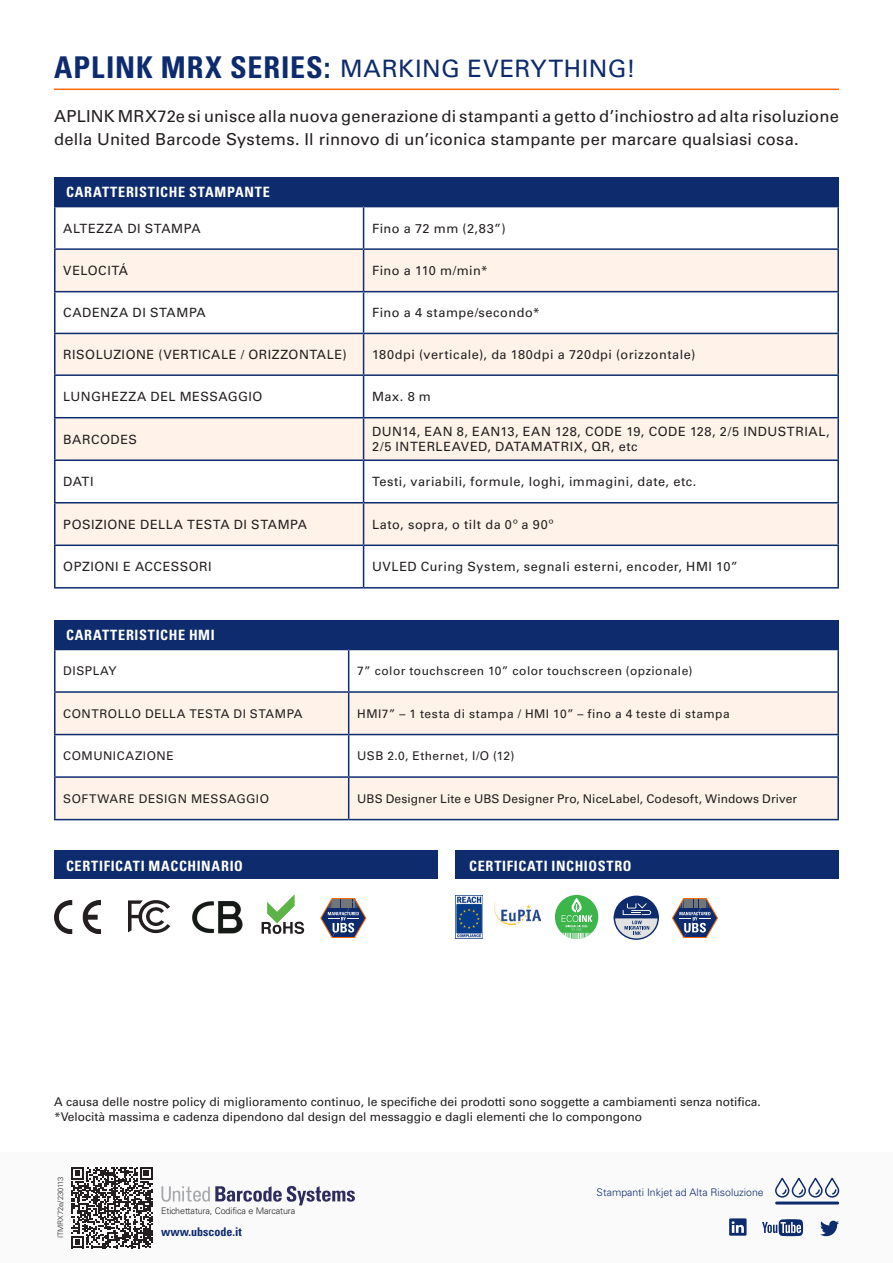
<style>
.page{position:relative;width:893px;height:1263px;background:#fff}
.page>*{position:absolute;margin:0;border:0;box-sizing:border-box;transform-origin:0 0}
.t1{font:700 condensed 30px "Univers";letter-spacing:.03em;color:#0d2b6d}
.t2{font:24px "Univers";letter-spacing:.02em;color:#0d2b6d}
.t3{font:16.5px/22.5px "Univers";letter-spacing:.01em;color:#231f20}
.t4{font:700 condensed 14.25px "Univers";letter-spacing:.045em;color:#fff}
.t5{font:12.75px "Univers";letter-spacing:.04em;color:#231f20}
.t6{font:12px "Univers";color:#231f20}
.t7{font:12px "Univers";letter-spacing:.04em;color:#231f20}
.t8{font:700 condensed 12px "Univers";color:#0d2b6d}
.t9{font:12px "Univers";letter-spacing:.045em;color:#231f20}
.t10{font:300 10.5px "Univers";color:#0d2b6d}
.t11{font:300 9px "Univers";letter-spacing:-.01em;color:#231f20}
.t12{font:300 7.5px "Univers";color:#231f20}
</style>
<div class="page">
<div style="left:0;top:1152px;width:893px;height:111px;background:#fafafa"></div>
<svg style="left:729px;top:1218px;width:18px;height:18px"></svg>
<svg style="left:762px;top:1219px;width:41px;height:17px"></svg>
<svg style="left:820px;top:1221px;width:19px;height:15px"></svg>
<svg style="left:775px;top:1177px;width:65px;height:21px"></svg>
<hr style="left:777px;top:1201px;width:61px;height:3px;background:#0d2b6d">
<hr style="left:54px;top:89px;width:785px;height:1px;background:#ff6a00">
<svg style="left:56px;top:250px;width:781px;height:294px;fill:#fff3e9"></svg>
<hr style="left:54px;top:207px;width:2px;height:41px;background:#0d2b6d">
<hr style="left:54px;top:206px;width:310px;height:1px;background:#0d2b6d">
<hr style="left:363px;top:207px;width:1px;height:41px;background:#0d2b6d">
<hr style="left:364px;top:206px;width:475px;height:1px;background:#0d2b6d">
<hr style="left:837px;top:207px;width:2px;height:41px;background:#0d2b6d">
<hr style="left:54px;top:250px;width:2px;height:41px;background:#0d2b6d">
<hr style="left:54px;top:248px;width:310px;height:2px;background:#0d2b6d">
<hr style="left:363px;top:250px;width:1px;height:41px;background:#0d2b6d">
<hr style="left:364px;top:248px;width:475px;height:2px;background:#0d2b6d">
<hr style="left:837px;top:250px;width:2px;height:41px;background:#0d2b6d">
<hr style="left:54px;top:292px;width:2px;height:41px;background:#0d2b6d">
<hr style="left:54px;top:291px;width:310px;height:1px;background:#0d2b6d">
<hr style="left:363px;top:292px;width:1px;height:41px;background:#0d2b6d">
<hr style="left:364px;top:291px;width:475px;height:1px;background:#0d2b6d">
<hr style="left:837px;top:292px;width:2px;height:41px;background:#0d2b6d">
<hr style="left:54px;top:334px;width:2px;height:40px;background:#0d2b6d">
<hr style="left:54px;top:333px;width:310px;height:1px;background:#0d2b6d">
<hr style="left:363px;top:334px;width:1px;height:40px;background:#0d2b6d">
<hr style="left:364px;top:333px;width:475px;height:1px;background:#0d2b6d">
<hr style="left:837px;top:334px;width:2px;height:40px;background:#0d2b6d">
<hr style="left:54px;top:376px;width:2px;height:41px;background:#0d2b6d">
<hr style="left:54px;top:374px;width:310px;height:2px;background:#0d2b6d">
<hr style="left:363px;top:376px;width:1px;height:41px;background:#0d2b6d">
<hr style="left:364px;top:374px;width:475px;height:2px;background:#0d2b6d">
<hr style="left:837px;top:376px;width:2px;height:41px;background:#0d2b6d">
<hr style="left:54px;top:418px;width:2px;height:41px;background:#0d2b6d">
<hr style="left:54px;top:417px;width:310px;height:1px;background:#0d2b6d">
<hr style="left:363px;top:418px;width:1px;height:41px;background:#0d2b6d">
<hr style="left:364px;top:417px;width:475px;height:1px;background:#0d2b6d">
<hr style="left:837px;top:418px;width:2px;height:41px;background:#0d2b6d">
<hr style="left:54px;top:461px;width:2px;height:41px;background:#0d2b6d">
<hr style="left:54px;top:459px;width:310px;height:2px;background:#0d2b6d">
<hr style="left:363px;top:461px;width:1px;height:41px;background:#0d2b6d">
<hr style="left:364px;top:459px;width:475px;height:2px;background:#0d2b6d">
<hr style="left:837px;top:461px;width:2px;height:41px;background:#0d2b6d">
<hr style="left:54px;top:503px;width:2px;height:41px;background:#0d2b6d">
<hr style="left:54px;top:502px;width:310px;height:1px;background:#0d2b6d">
<hr style="left:363px;top:503px;width:1px;height:41px;background:#0d2b6d">
<hr style="left:364px;top:502px;width:475px;height:1px;background:#0d2b6d">
<hr style="left:837px;top:503px;width:2px;height:41px;background:#0d2b6d">
<hr style="left:54px;top:546px;width:2px;height:41px;background:#0d2b6d">
<hr style="left:54px;top:544px;width:310px;height:2px;background:#0d2b6d">
<hr style="left:54px;top:587px;width:310px;height:1px;background:#0d2b6d">
<hr style="left:363px;top:546px;width:1px;height:41px;background:#0d2b6d">
<hr style="left:364px;top:544px;width:475px;height:2px;background:#0d2b6d">
<hr style="left:837px;top:546px;width:2px;height:41px;background:#0d2b6d">
<hr style="left:364px;top:587px;width:475px;height:1px;background:#0d2b6d">
<div style="left:54px;top:177px;width:785px;height:29px;background:#0d2b6d"></div>
<svg style="left:56px;top:693px;width:781px;height:126px;fill:#fff3e9"></svg>
<hr style="left:54px;top:650px;width:2px;height:41px;background:#0d2b6d">
<hr style="left:54px;top:649px;width:295px;height:1px;background:#0d2b6d">
<hr style="left:348px;top:650px;width:1px;height:41px;background:#0d2b6d">
<hr style="left:349px;top:649px;width:490px;height:1px;background:#0d2b6d">
<hr style="left:837px;top:650px;width:2px;height:41px;background:#0d2b6d">
<hr style="left:54px;top:693px;width:2px;height:41px;background:#0d2b6d">
<hr style="left:54px;top:691px;width:295px;height:2px;background:#0d2b6d">
<hr style="left:348px;top:693px;width:1px;height:41px;background:#0d2b6d">
<hr style="left:349px;top:691px;width:490px;height:2px;background:#0d2b6d">
<hr style="left:837px;top:693px;width:2px;height:41px;background:#0d2b6d">
<hr style="left:54px;top:735px;width:2px;height:41px;background:#0d2b6d">
<hr style="left:54px;top:734px;width:295px;height:1px;background:#0d2b6d">
<hr style="left:348px;top:735px;width:1px;height:41px;background:#0d2b6d">
<hr style="left:349px;top:734px;width:490px;height:1px;background:#0d2b6d">
<hr style="left:837px;top:735px;width:2px;height:41px;background:#0d2b6d">
<hr style="left:54px;top:778px;width:2px;height:41px;background:#0d2b6d">
<hr style="left:54px;top:776px;width:295px;height:2px;background:#0d2b6d">
<hr style="left:54px;top:819px;width:295px;height:1px;background:#0d2b6d">
<hr style="left:348px;top:778px;width:1px;height:41px;background:#0d2b6d">
<hr style="left:349px;top:776px;width:490px;height:2px;background:#0d2b6d">
<hr style="left:837px;top:778px;width:2px;height:41px;background:#0d2b6d">
<hr style="left:349px;top:819px;width:490px;height:1px;background:#0d2b6d">
<div style="left:54px;top:620px;width:785px;height:29px;background:#0d2b6d"></div>
<div style="left:54px;top:850px;width:383px;height:29px;background:#0d2b6d"></div>
<div style="left:455px;top:850px;width:384px;height:29px;background:#0d2b6d"></div>
<svg style="left:128px;top:900px;width:42px;height:33px"></svg>
<img style="left:54px;top:900px;width:46px;height:33px">
<svg style="left:262px;top:894px;width:42px;height:40px"></svg>
<svg style="left:320px;top:898px;width:47px;height:40px"></svg>
<img style="left:192px;top:901px;width:51px;height:33px">
<svg style="left:555px;top:895px;width:43px;height:44px"></svg>
<img style="left:455px;top:895px;width:28px;height:44px">
<img style="left:495px;top:904px;width:45px;height:20px">
<svg style="left:614px;top:895px;width:45px;height:45px"></svg>
<svg style="left:672px;top:898px;width:46px;height:40px"></svg>
<svg style="left:161px;top:1186px;width:194px;height:19px"></svg>
<svg style="left:71px;top:1167px;width:81px;height:81px"></svg>
<p class="t1" style="left:54px;top:49px;width:278px">APLINK MRX SERIES:</p>
<p class="t2" style="left:340px;top:55px;width:297px">MARKING EVERYTHING!</p>
<p class="t3" style="left:54px;top:105px;width:786px">APLINK MRX72e si unisce alla nuova generazione di stampanti a getto d’inchiostro ad alta risoluzione della United Barcode Systems. Il rinnovo di un’iconica stampante per marcare qualsiasi cosa.</p>
<p class="t4" style="left:66px;top:183px;width:205px">CARATTERISTICHE STAMPANTE</p>
<p class="t5" style="left:63px;top:221px;width:139px">ALTEZZA DI STAMPA</p>
<p class="t5" style="left:372px;top:221px;width:135px">Fino a 72 mm (2,83”)</p>
<p class="t5" style="left:63px;top:263px;width:66px">VELOCITÁ</p>
<p class="t5" style="left:372px;top:263px;width:117px">Fino a 110 m/min*</p>
<p class="t5" style="left:63px;top:305px;width:144px">CADENZA DI STAMPA</p>
<p class="t5" style="left:372px;top:305px;width:169px">Fino a 4 stampe/secondo*</p>
<p class="t5" style="left:63px;top:347px;width:285px">RISOLUZIONE (VERTICALE / ORIZZONTALE)</p>
<p class="t5" style="left:372px;top:347px;width:325px">180dpi (verticale), da 180dpi a 720dpi (orizzontale)</p>
<p class="t5" style="left:63px;top:389px;width:201px">LUNGHEZZA DEL MESSAGGIO</p>
<p class="t5" style="left:372px;top:389px;width:60px">Max. 8 m</p>
<p class="t5" style="left:63px;top:432px;width:75px">BARCODES</p>
<p class="t5" style="left:372px;top:424px;width:459px">DUN14, EAN 8, EAN13, EAN 128, CODE 19, CODE 128, 2/5 INDUSTRIAL,</p>
<p class="t5" style="left:372px;top:439px;width:267px">2/5 INTERLEAVED, DATAMATRIX, QR, etc</p>
<p class="t5" style="left:63px;top:474px;width:32px">DATI</p>
<p class="t5" style="left:372px;top:474px;width:326px">Testi, variabili, formule, loghi, immagini, date, etc.</p>
<p class="t5" style="left:63px;top:517px;width:245px">POSIZIONE DELLA TESTA DI STAMPA</p>
<p class="t5" style="left:372px;top:517px;width:183px">Lato, sopra, o tilt da 0º a 90º</p>
<p class="t5" style="left:63px;top:559px;width:150px">OPZIONI E ACCESSORI</p>
<p class="t5" style="left:372px;top:559px;width:367px">UVLED Curing System, segnali esterni, encoder, HMI 10”</p>
<p class="t4" style="left:66px;top:626px;width:150px">CARATTERISTICHE HMI</p>
<p class="t7" style="left:63px;top:664px;width:55px">DISPLAY</p>
<p class="t7" style="left:357px;top:664px;width:337px">7” color touchscreen 10” color touchscreen (opzionale)</p>
<p class="t7" style="left:63px;top:706px;width:241px">CONTROLLO DELLA TESTA DI STAMPA</p>
<p class="t7" style="left:357px;top:706px;width:374px">HMI7” – 1 testa di stampa / HMI 10” – fino a 4 teste di stampa</p>
<p class="t9" style="left:63px;top:749px;width:112px">COMUNICAZIONE</p>
<p class="t7" style="left:357px;top:749px;width:159px">USB 2.0, Ethernet, I/O (12)</p>
<p class="t7" style="left:63px;top:791px;width:207px">SOFTWARE DESIGN MESSAGGIO</p>
<p class="t6" style="left:357px;top:791px;width:442px">UBS Designer Lite e UBS Designer Pro, NiceLabel, Codesoft, Windows Driver</p>
<p class="t4" style="left:66px;top:857px;width:178px">CERTIFICATI MACCHINARIO</p>
<p class="t4" style="left:469px;top:857px;width:164px">CERTIFICATI INCHIOSTRO</p>
<p class="t6" style="left:54px;top:1094px;width:708px">A causa delle nostre policy di miglioramento continuo, le specifiche dei prodotti sono soggette a cambiamenti senza notifica.</p>
<p class="t6" style="left:54px;top:1109px;width:589px">*Velocità massima e cadenza dipendono dal design del messaggio e dagli elementi che lo compongono</p>
<p class="t12" style="left:56px;top:1238px;width:62px;rotate:-90deg">ITMRX72e/230113</p>
<p class="t10" style="left:597px;top:1186px;width:169px">Stampanti Inkjet ad Alta Risoluzione</p>
<p class="t11" style="left:161px;top:1205px;width:136px">Etichettatura, Codifica e Marcatura</p>
<p class="t8" style="left:161px;top:1224px;width:82px">www.ubscode.it</p>
</div>
